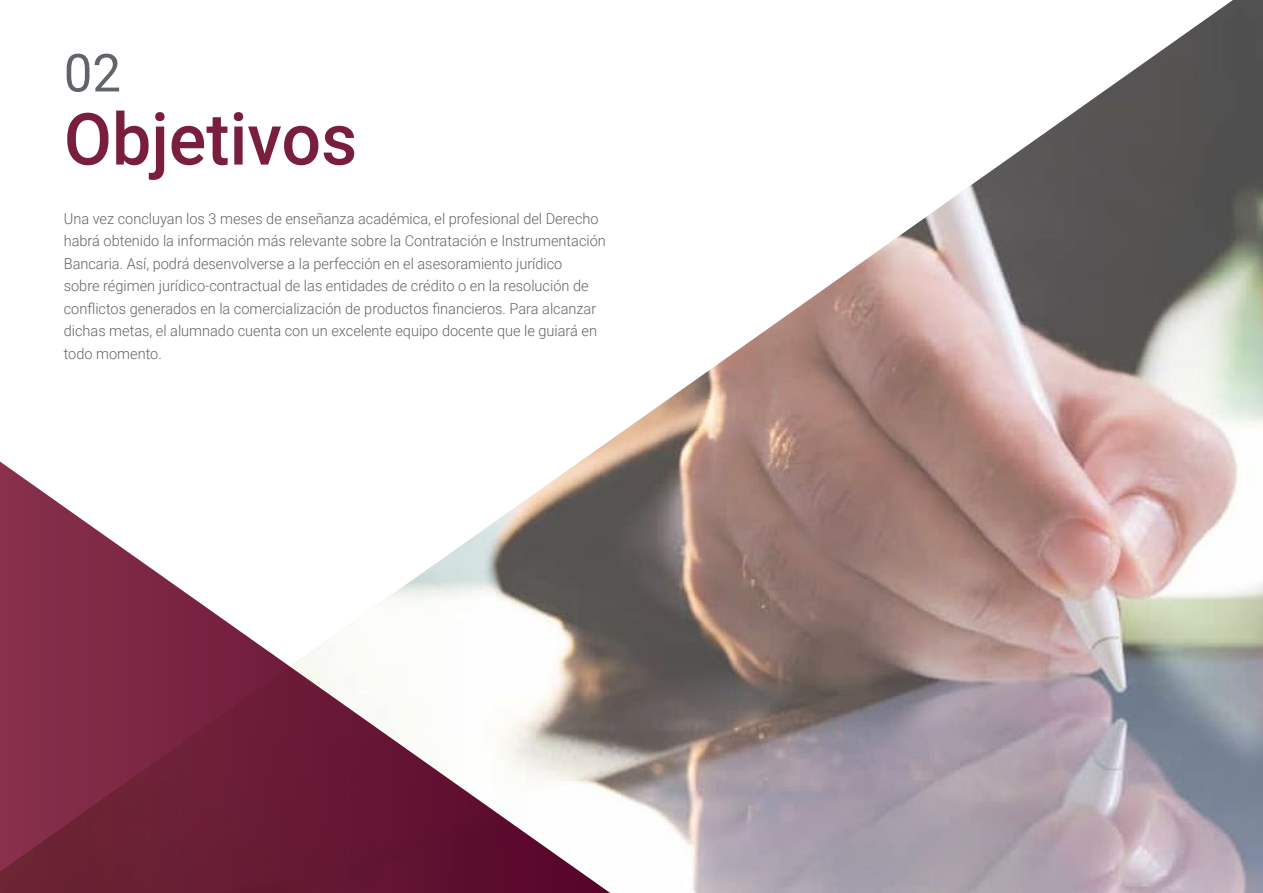
<style>
.page{position:relative;width:1263px;height:893px;background:#fff}
.page>*{position:absolute;margin:0;border:0;box-sizing:border-box;transform-origin:0 0}
.t1{font:500 72px "Roboto";color:#791e3c}
.t2{font:52.5px "Roboto";color:#61646a}
.t3{font:300 15px/22.5px "Roboto";color:#61646a}
</style>
<div class="page">
<img style="left:602px;top:0;width:661px;height:893px">
<svg style="left:0;top:446px;width:640px;height:447px"></svg>
<h2 class="t2" style="left:64px;top:36px;width:59px">02</h2>
<h1 class="t1" style="left:64px;top:89px;width:295px">Objetivos</h1>
<p class="t3" style="left:64px;top:207px;width:544px">Una vez concluyan los 3 meses de enseñanza académica, el profesional del Derecho habrá obtenido la información más relevante sobre la Contratación e Instrumentación Bancaria. Así, podrá desenvolverse a la perfección en el asesoramiento jurídico<br>sobre régimen jurídico-contractual de las entidades de crédito o en la resolución de conflictos generados en la comercialización de productos financieros. Para alcanzar dichas metas, el alumnado cuenta con un excelente equipo docente que le guiará en todo momento.</p>
</div>
